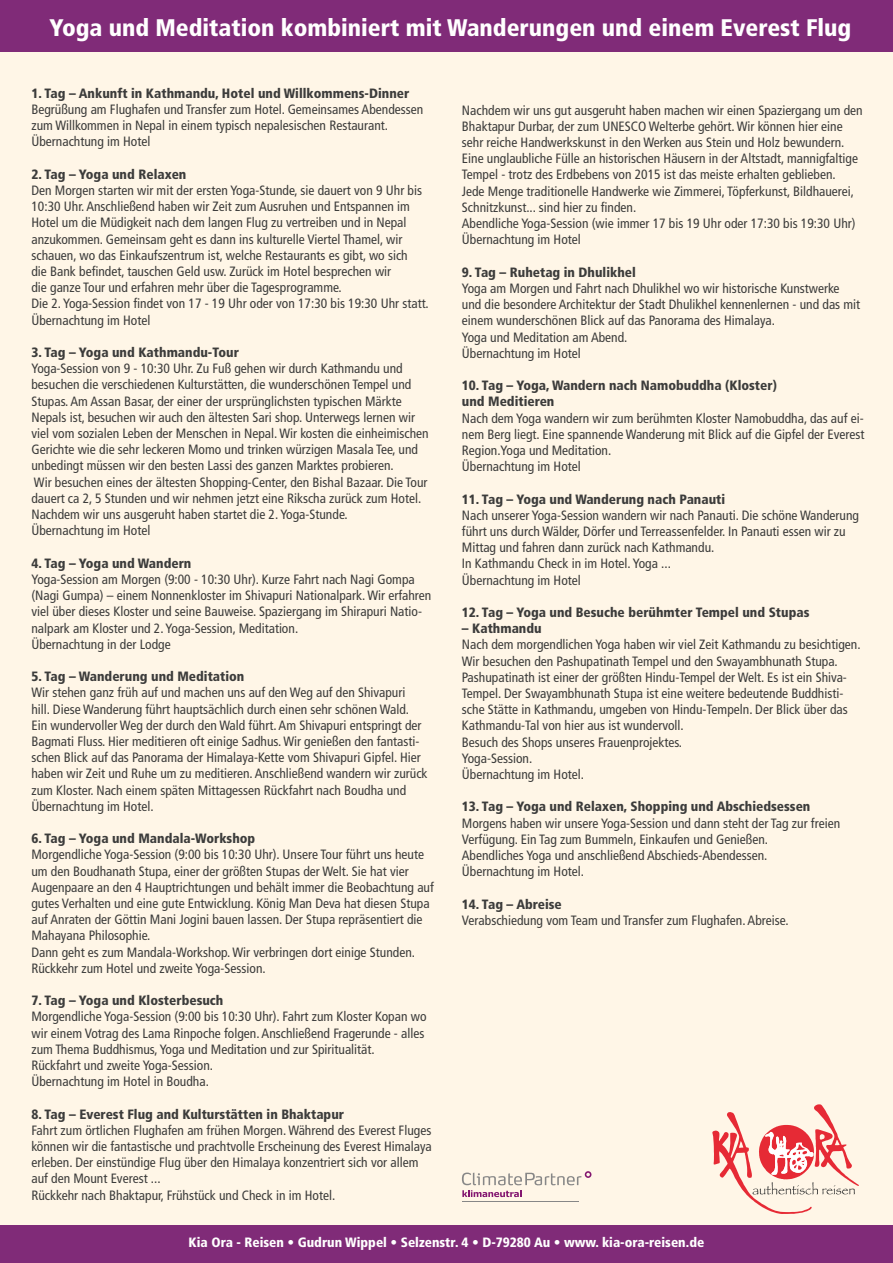
<style>
.page{position:relative;width:893px;height:1263px;background:#fff6e7}
.page>*{position:absolute;margin:0;border:0;box-sizing:border-box;transform-origin:0 0}
.t1{font:900 condensed 24px "Frutiger LT Std";color:#fff}
.t2{font:condensed 13.5px/16.2px "Frutiger LT Std";color:#3c3c3b}
.t3{font:900 condensed 13.5px/16.2px "Frutiger LT Std";color:#3c3c3b}
.t4{font:900 condensed 13.5px "Frutiger LT Std";color:#fff}
</style>
<div class="page">
<div style="left:0;top:0;width:893px;height:52px;background:#802b78"></div>
<div style="left:0;top:1226px;width:893px;height:37px;background:#802b78"></div>
<svg style="left:712px;top:1104px;width:147px;height:110px"></svg>
<hr style="left:462px;top:1201px;width:116px;height:1px;background:#878787">
<svg style="left:462px;top:1171px;width:129px;height:26px"></svg>
<h1 class="t1" style="left:50px;top:13px;width:803px">Yoga und Meditation kombiniert mit Wanderungen und einem Everest Flug</h1>
<p class="t3" style="left:31px;top:85px;width:379px">1. Tag – Ankunft in Kathmandu, Hotel und Willkommens-Dinner</p>
<p class="t2" style="left:31px;top:101px;width:393px">Begrüßung am Flughafen und Transfer zum Hotel. Gemeinsames Abendessen zum Willkommen in Nepal in einem typisch nepalesischen Restaurant.<br>Übernachtung im Hotel</p>
<p class="t3" style="left:31px;top:166px;width:156px">2. Tag – Yoga und Relaxen</p>
<p class="t2" style="left:31px;top:182px;width:399px">Den Morgen starten wir mit der ersten Yoga-Stunde, sie dauert von 9 Uhr bis 10:30 Uhr. Anschließend haben wir Zeit zum Ausruhen und Entspannen im Hotel um die Müdigkeit nach dem langen Flug zu vertreiben und in Nepal anzukommen. Gemeinsam geht es dann ins kulturelle Viertel Thamel, wir schauen, wo das Einkaufszentrum ist, welche Restaurants es gibt, wo sich<br>die Bank befindet, tauschen Geld usw. Zurück im Hotel besprechen wir<br>die ganze Tour und erfahren mehr über die Tagesprogramme.<br>Die 2. Yoga-Session findet von 17 - 19 Uhr oder von 17:30 bis 19:30 Uhr statt.<br>Übernachtung im Hotel</p>
<p class="t3" style="left:31px;top:344px;width:209px">3. Tag – Yoga und Kathmandu-Tour</p>
<p class="t2" style="left:31px;top:361px;width:399px">Yoga-Session von 9 - 10:30 Uhr. Zu Fuß gehen wir durch Kathmandu und besuchen die verschiedenen Kulturstätten, die wunderschönen Tempel und Stupas. Am Assan Basar, der einer der ursprünglichsten typischen Märkte Nepals ist, besuchen wir auch den ältesten Sari shop. Unterwegs lernen wir viel vom sozialen Leben der Menschen in Nepal. Wir kosten die einheimischen Gerichte wie die sehr leckeren Momo und trinken würzigen Masala Tee, und unbedingt müssen wir den besten Lassi des ganzen Marktes probieren.<br>Wir besuchen eines der ältesten Shopping-Center, den Bishal Bazaar. Die Tour dauert ca 2, 5 Stunden und wir nehmen jetzt eine Rikscha zurück zum Hotel.<br>Nachdem wir uns ausgeruht haben startet die 2. Yoga-Stunde.<br>Übernachtung im Hotel</p>
<p class="t3" style="left:31px;top:555px;width:161px">4. Tag – Yoga und Wandern</p>
<p class="t2" style="left:31px;top:571px;width:401px">Yoga-Session am Morgen (9:00 - 10:30 Uhr). Kurze Fahrt nach Nagi Gompa (Nagi Gumpa) – einem Nonnenkloster im Shivapuri Nationalpark. Wir erfahren viel über dieses Kloster und seine Bauweise. Spaziergang im Shirapuri Natio&shy;nalpark am Kloster und 2. Yoga-Session, Meditation.<br>Übernachtung in der Lodge</p>
<p class="t3" style="left:31px;top:668px;width:214px">5. Tag – Wanderung und Meditation</p>
<p class="t2" style="left:31px;top:685px;width:398px">Wir stehen ganz früh auf und machen uns auf den Weg auf den Shivapuri<br>hill. Diese Wanderung führt hauptsächlich durch einen sehr schönen Wald.<br>Ein wundervoller Weg der durch den Wald führt. Am Shivapuri entspringt der Bagmati Fluss. Hier meditieren oft einige Sadhus. Wir genießen den fantasti&shy;schen Blick auf das Panorama der Himalaya-Kette vom Shivapuri Gipfel. Hier haben wir Zeit und Ruhe um zu meditieren. Anschließend wandern wir zurück zum Kloster. Nach einem späten Mittagessen Rückfahrt nach Boudha und Übernachtung im Hotel.</p>
<p class="t3" style="left:31px;top:830px;width:225px">6. Tag – Yoga und Mandala-Workshop</p>
<p class="t2" style="left:31px;top:847px;width:404px">Morgendliche Yoga-Session (9:00 bis 10:30 Uhr). Unsere Tour führt uns heute um den Boudhanath Stupa, einer der größten Stupas der Welt. Sie hat vier Augenpaare an den 4 Hauptrichtungen und behält immer die Beobachtung auf gutes Verhalten und eine gute Entwicklung. König Man Deva hat diesen Stupa auf Anraten der Göttin Mani Jogini bauen lassen. Der Stupa repräsentiert die Mahayana Philosophie.<br>Dann geht es zum Mandala-Workshop. Wir verbringen dort einige Stunden.<br>Rückkehr zum Hotel und zweite Yoga-Session.</p>
<p class="t3" style="left:31px;top:992px;width:193px">7. Tag – Yoga und Klosterbesuch</p>
<p class="t2" style="left:31px;top:1009px;width:397px">Morgendliche Yoga-Session (9:00 bis 10:30 Uhr). Fahrt zum Kloster Kopan wo wir einem Votrag des Lama Rinpoche folgen. Anschließend Fragerunde - alles zum Thema Buddhismus, Yoga und Meditation und zur Spiritualität.<br>Rückfahrt und zweite Yoga-Session.<br>Übernachtung im Hotel in Boudha.</p>
<p class="t3" style="left:31px;top:1106px;width:314px">8. Tag – Everest Flug and Kulturstätten in Bhaktapur</p>
<p class="t2" style="left:31px;top:1122px;width:402px">Fahrt zum örtlichen Flughafen am frühen Morgen. Während des Everest Fluges können wir die fantastische und prachtvolle Erscheinung des Everest Himalaya erleben. Der einstündige Flug über den Himalaya konzentriert sich vor allem auf den Mount Everest ...<br>Rückkehr nach Bhaktapur, Frühstück und Check in im Hotel.</p>
<p class="t2" style="left:462px;top:102px;width:402px">Nachdem wir uns gut ausgeruht haben machen wir einen Spaziergang um den Bhaktapur Durbar, der zum UNESCO Welterbe gehört. Wir können hier eine sehr reiche Handwerkskunst in den Werken aus Stein und Holz bewundern.<br>Eine unglaubliche Fülle an historischen Häusern in der Altstadt, mannigfaltige Tempel - trotz des Erdbebens von 2015 ist das meiste erhalten geblieben.<br>Jede Menge traditionelle Handwerke wie Zimmerei, Töpferkunst, Bildhauerei, Schnitzkunst... sind hier zu finden.<br>Abendliche Yoga-Session (wie immer 17 bis 19 Uhr oder 17:30 bis 19:30 Uhr)<br>Übernachtung im Hotel</p>
<p class="t3" style="left:462px;top:264px;width:176px">9. Tag – Ruhetag in Dhulikhel</p>
<p class="t2" style="left:462px;top:280px;width:400px">Yoga am Morgen und Fahrt nach Dhulikhel wo wir historische Kunstwerke und die besondere Architektur der Stadt Dhulikhel kennenlernen - und das mit einem wunderschönen Blick auf das Panorama des Himalaya.<br>Yoga und Meditation am Abend.<br>Übernachtung im Hotel</p>
<p class="t3" style="left:462px;top:377px;width:317px">10. Tag – Yoga, Wandern nach Namobuddha (Kloster) und Meditieren</p>
<p class="t2" style="left:462px;top:410px;width:404px">Nach dem Yoga wandern wir zum berühmten Kloster Namobuddha, das auf ei&shy;nem Berg liegt. Eine spannende Wanderung mit Blick auf die Gipfel der Everest Region.Yoga und Meditation.<br>Übernachtung im Hotel</p>
<p class="t3" style="left:462px;top:491px;width:265px">11. Tag – Yoga und Wanderung nach Panauti</p>
<p class="t2" style="left:462px;top:507px;width:399px">Nach unserer Yoga-Session wandern wir nach Panauti. Die schöne Wanderung führt uns durch Wälder, Dörfer und Terreassenfelder. In Panauti essen wir zu Mittag und fahren dann zurück nach Kathmandu.<br>In Kathmandu Check in im Hotel. Yoga ...<br>Übernachtung im Hotel</p>
<p class="t3" style="left:462px;top:604px;width:349px">12. Tag – Yoga und Besuche berühmter Tempel und Stupas</p>
<p class="t3" style="left:462px;top:620px;width:81px">– Kathmandu</p>
<p class="t2" style="left:462px;top:637px;width:400px">Nach dem morgendlichen Yoga haben wir viel Zeit Kathmandu zu besichtigen.<br>Wir besuchen den Pashupatinath Tempel und den Swayambhunath Stupa.<br>Pashupatinath ist einer der größten Hindu-Tempel der Welt. Es ist ein Shiva-Tempel. Der Swayambhunath Stupa ist eine weitere bedeutende Buddhisti&shy;sche Stätte in Kathmandu, umgeben von Hindu-Tempeln. Der Blick über das Kathmandu-Tal von hier aus ist wundervoll.<br>Besuch des Shops unseres Frauenprojektes.<br>Yoga-Session.<br>Übernachtung im Hotel.</p>
<p class="t3" style="left:462px;top:798px;width:350px">13. Tag – Yoga und Relaxen, Shopping und Abschiedsessen</p>
<p class="t2" style="left:462px;top:815px;width:380px">Morgens haben wir unsere Yoga-Session und dann steht der Tag zur freien Verfügung. Ein Tag zum Bummeln, Einkaufen und Genießen.<br>Abendliches Yoga und anschließend Abschieds-Abendessen.<br>Übernachtung im Hotel.</p>
<p class="t3" style="left:462px;top:896px;width:101px">14. Tag – Abreise</p>
<p class="t2" style="left:462px;top:912px;width:328px">Verabschiedung vom Team und Transfer zum Flughafen. Abreise.</p>
<p class="t4" style="left:189px;top:1234px;width:517px">Kia Ora - Reisen • Gudrun Wippel • Selzenstr. 4 • D-79280 Au • www. kia-ora-reisen.de</p>
</div>
